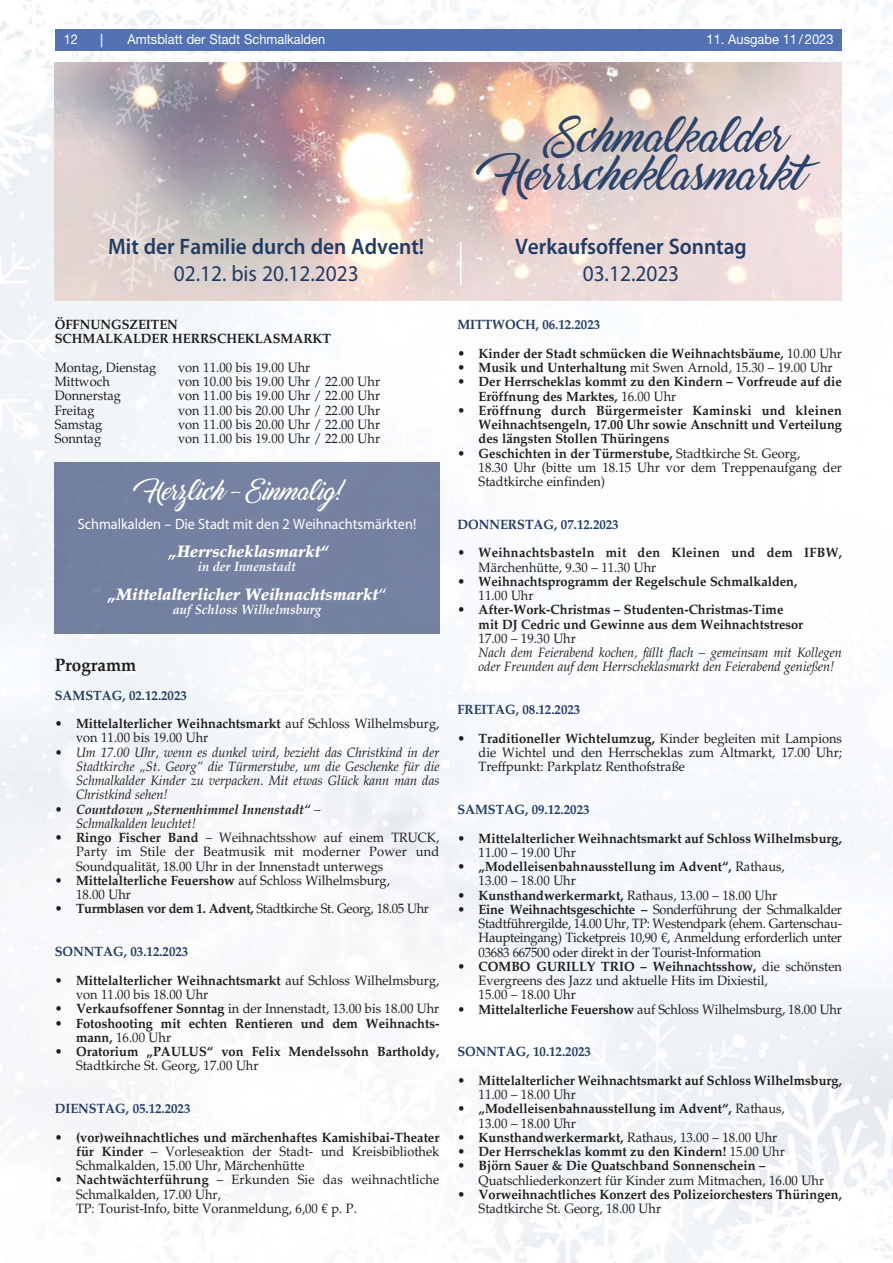
<style>
.page{position:relative;width:893px;height:1263px;background:#fff}
.page>*{position:absolute;margin:0;border:0;box-sizing:border-box;transform-origin:0 0}
.t1{font:36px/38.2px "Marguerite";color:#2b446c;scale:.95 1}
.t2{font:600 22.5px "Myriad Pro";color:#213c64;scale:.95 1}
.t3{font:22.5px "Myriad Pro";color:#213c64;scale:.95 1}
.t4{font:21px "Marguerite";color:#fff;scale:.95 1}
.t5{font:700 18px "Palatino LT Std";color:#1d1d1b;scale:.95 1}
.t6{font:italic 900 16.5px "Palatino LT Std";color:#fff;scale:.95 1}
.t7{font:15px "Myriad Pro";color:#fff;scale:.95 1}
.t8{font:13.5px/14.2px "Palatino LT Std";color:#1d1d1b;scale:.95 1}
.t9{font:700 13.5px/14.2px "Palatino LT Std";color:#1d1d1b;scale:.95 1}
.t10{font:italic 13.5px/14.2px "Palatino LT Std";color:#1d1d1b;text-align:justify;scale:.95 1}
.t11{font:700 13.5px "Palatino LT Std";color:#213c64;scale:.95 1}
.t12{font:700 13.5px/14.2px "Palatino LT Std";letter-spacing:.02em;color:#1d1d1b;scale:.95 1}
.t13{font:italic 700 13.5px/14.2px "Palatino LT Std";color:#1d1d1b;scale:.95 1}
.t14{font:13.5px "Palatino LT Std";letter-spacing:-.025em;color:#1d1d1b;scale:.95 1}
.t15{font:13.5px "Helvetica Neue LT Std";color:#fff;scale:.95 1}
.t16{font:italic 700 13.5px "Palatino LT Std";color:#fff;scale:.95 1}
.s1{font-family:"Palatino LT Std";font-weight:700}
.s2{font-weight:700}
.s3{font-style:normal}
.s4{font-weight:400;font-style:normal}
.s5{font-weight:400}
</style>
<div class="page">
<img style="left:0;top:0;width:893px;height:1263px">
<div style="left:55px;top:463px;width:385px;height:171px;background:#7581a2"></div>
<div style="left:55px;top:30px;width:787px;height:21px;background:#5372b4"></div>
<img style="left:55px;top:63px;width:786px;height:238px">
<hr style="left:460px;top:242px;width:1px;height:43px;background:#fff">
<p class="t15" style="left:64px;top:35px;width:17px">12</p>
<p class="t15" style="left:98px;top:35px;width:241px"><span class="s1">|</span> Amtsblatt der Stadt Schmalkalden</p>
<p class="t15" style="left:707px;top:35px;width:135px">11. Ausgabe 11 / 2023</p>
<h2 class="t2" style="left:108px;top:237px;width:334px">Mit der Familie durch den Advent!</h2>
<h2 class="t3" style="left:174px;top:264px;width:196px">02.12. bis 20.12.2023</h2>
<p class="t9" style="left:55px;top:319px;width:292px">ÖFFNUNGSZEITEN<br>SCHMALKALDER HERRSCHEKLASMARKT</p>
<p class="t8" style="left:55px;top:362px;width:108px">Montag, Dienstag</p>
<p class="t8" style="left:178px;top:362px;width:141px">von 11.00 bis 19.00 Uhr</p>
<p class="t8" style="left:55px;top:376px;width:59px">Mittwoch</p>
<p class="t8" style="left:178px;top:376px;width:214px">von 10.00 bis 19.00 Uhr / 22.00 Uhr</p>
<p class="t8" style="left:55px;top:390px;width:71px">Donnerstag</p>
<p class="t8" style="left:178px;top:390px;width:214px">von 11.00 bis 19.00 Uhr / 22.00 Uhr</p>
<p class="t8" style="left:55px;top:404px;width:43px">Freitag</p>
<p class="t8" style="left:178px;top:404px;width:214px">von 11.00 bis 20.00 Uhr / 22.00 Uhr</p>
<p class="t8" style="left:55px;top:419px;width:52px">Samstag</p>
<p class="t8" style="left:178px;top:419px;width:214px">von 11.00 bis 20.00 Uhr / 22.00 Uhr</p>
<p class="t8" style="left:55px;top:433px;width:50px">Sonntag</p>
<p class="t8" style="left:178px;top:433px;width:214px">von 11.00 bis 19.00 Uhr / 22.00 Uhr</p>
<h3 class="t4" style="left:147px;top:484px;width:213px">Herzlich – Einmalig!</h3>
<p class="t7" style="left:78px;top:518px;width:358px">Schmalkalden – Die Stadt mit den 2 Weihnachtsmärkten!</p>
<p class="t6" style="left:169px;top:545px;width:170px">„Herrscheklasmarkt“</p>
<p class="t16" style="left:198px;top:561px;width:105px">in der Innenstadt</p>
<p class="t6" style="left:108px;top:588px;width:294px">„Mittelalterlicher Weihnachtsmarkt<span class="s2">“</span></p>
<p class="t16" style="left:173px;top:604px;width:158px">auf Schloss Wilhelmsburg</p>
<h3 class="t5" style="left:55px;top:658px;width:88px">Programm</h3>
<p class="t11" style="left:55px;top:690px;width:141px">SAMSTAG, 02.12.2023</p>
<p class="t8" style="left:76px;top:718px;width:384px;text-indent:-21px">• <span class="s2">Mittelalterlicher Weihnachtsmarkt</span> auf Schloss Wilhelmsburg, von 11.00 bis 19.00 Uhr</p>
<p class="t10" style="left:76px;top:746px;width:384px;text-indent:-21px"><span class="s3">•</span> Um 17.00 Uhr, wenn es dunkel wird, bezieht das Christkind in der Stadtkirche „St. Georg“ die Türmerstube, um die Geschenke für die Schmalkalder Kinder zu verpacken. Mit etwas Glück kann man das Christkind sehen!</p>
<p class="t13" style="left:76px;top:803px;width:259px;text-indent:-21px"><span class="s4">•</span> Countdown „Sternenhimmel Innenstadt“ <span class="s5">–<br>Schmalkalden leuchtet!</span></p>
<p class="t8" style="left:76px;top:832px;width:384px;text-align:justify;text-indent:-21px">• <span class="s2">Ringo Fischer Band</span> – Weihnachtsshow auf einem TRUCK, Party im Stile der Beatmusik mit moderner Power und Soundqualität, 18.00 Uhr in der Innenstadt unterwegs</p>
<p class="t8" style="left:76px;top:875px;width:332px;text-indent:-21px">• <span class="s2">Mittelalterliche Feuershow</span> auf Schloss Wilhelmsburg,<br>18.00 Uhr</p>
<p class="t14" style="left:55px;top:904px;width:395px">• <span class="s2">Turmblasen vor dem 1. Advent,</span> Stadtkirche St. Georg, 18.05 Uhr</p>
<p class="t11" style="left:55px;top:946px;width:142px">SONNTAG, 03.12.2023</p>
<p class="t8" style="left:76px;top:975px;width:384px;text-indent:-21px">• <span class="s2">Mittelalterlicher Weihnachtsmarkt</span> auf Schloss Wilhelmsburg, von 11.00 bis 18.00 Uhr</p>
<p class="t8" style="left:55px;top:1003px;width:406px">• <span class="s2">Verkaufsoffener Sonntag</span> in der Innenstadt, 13.00 bis 18.00 Uhr</p>
<p class="t9" style="left:76px;top:1017px;width:384px;text-indent:-21px"><span class="s5">•</span> Fotoshooting mit echten Rentieren und dem Weihnachts&shy;mann, <span class="s5">16.00 Uhr</span></p>
<p class="t9" style="left:76px;top:1046px;width:384px;text-indent:-21px"><span class="s5">•</span> Oratorium „PAULUS“ von Felix Mendelssohn Bartholdy,<br><span class="s5">Stadtkirche St. Georg, 17.00 Uhr</span></p>
<p class="t11" style="left:55px;top:1103px;width:144px">DIENSTAG, 05.12.2023</p>
<p class="t8" style="left:76px;top:1131px;width:384px;text-align:justify;text-indent:-21px">• <span class="s2">(vor)weihnachtliches und märchenhaftes Kamishibai-Theater für Kinder</span> – Vorleseaktion der Stadt- und Kreisbibliothek Schmalkalden, 15.00 Uhr, Märchenhütte</p>
<p class="t8" style="left:76px;top:1174px;width:384px;text-indent:-21px">• <span class="s2">Nachtwächterführung</span> – Erkunden Sie das weihnachtliche<br>Schmalkalden, 17.00 Uhr,<br>TP: Tourist-Info, bitte Voranmeldung, 6,00 € p. P.</p>
<h1 class="t1" style="left:499px;top:123px;width:323px;text-indent:50px">Schmalkalder<br>Herrscheklasmarkt</h1>
<h2 class="t2" style="left:515px;top:237px;width:245px">Verkaufsoffener Sonntag</h2>
<h2 class="t3" style="left:583px;top:264px;width:103px">03.12.2023</h2>
<p class="t11" style="left:457px;top:320px;width:152px">MITTWOCH, 06.12.2023</p>
<p class="t9" style="left:457px;top:348px;width:406px"><span class="s5">•</span> Kinder der Stadt schmücken die Weihnachtsbäume, <span class="s5">10.00 Uhr</span></p>
<p class="t8" style="left:457px;top:362px;width:396px">• <span class="s2">Musik und Unterhaltung</span> mit Swen Arnold, 15.30 – 19.00 Uhr</p>
<p class="t9" style="left:479px;top:376px;width:384px;text-indent:-21px"><span class="s5">•</span> Der Herrscheklas kommt zu den Kindern – Vorfreude auf die<br>Eröffnung des Marktes, <span class="s5">16.00 Uhr</span></p>
<p class="t9" style="left:479px;top:405px;width:384px;text-align:justify;text-indent:-21px"><span class="s5">•</span> Eröffnung durch Bürgermeister Kaminski und kleinen Weihnachtsengeln, 17.00 Uhr sowie Anschnitt und Verteilung des längsten Stollen Thüringens</p>
<p class="t8" style="left:479px;top:447px;width:384px;text-indent:-21px">• <span class="s2">Geschichten in der Türmerstube,</span> Stadtkirche St. Georg,<br>18.30 Uhr (bitte um 18.15 Uhr vor dem Treppenaufgang der<br>Stadtkirche einfinden)</p>
<p class="t11" style="left:457px;top:519px;width:171px">DONNERSTAG, 07.12.2023</p>
<p class="t12" style="left:479px;top:547px;width:384px;text-indent:-21px"><span class="s5">•</span> Weihnachtsbasteln mit den Kleinen und dem IFBW,<br><span class="s5">Märchenhütte, 9.30 – 11.30 Uhr</span></p>
<p class="t9" style="left:479px;top:576px;width:337px;text-indent:-21px"><span class="s5">•</span> Weihnachtsprogramm der Regelschule Schmalkalden,<br><span class="s5">11.00 Uhr</span></p>
<p class="t9" style="left:479px;top:604px;width:343px;text-indent:-21px"><span class="s5">•</span> After-Work-Christmas – Studenten-Christmas-Time mit DJ Cedric und Gewinne aus dem Weihnachtstresor</p>
<p class="t8" style="left:479px;top:633px;width:104px">17.00 – 19.30 Uhr</p>
<p class="t10" style="left:479px;top:647px;width:384px">Nach dem Feierabend kochen, fällt flach – gemeinsam mit Kollegen oder Freunden auf dem Herrscheklasmarkt den Feierabend genießen!</p>
<p class="t11" style="left:457px;top:704px;width:131px">FREITAG, 08.12.2023</p>
<p class="t8" style="left:479px;top:733px;width:384px;text-align:justify;text-indent:-21px">• <span class="s2">Traditioneller Wichtelumzug,</span> Kinder begleiten mit Lampions die Wichtel und den Herrscheklas zum Altmarkt, 17.00 Uhr; Treffpunkt: Parkplatz Renthofstraße</p>
<p class="t11" style="left:457px;top:804px;width:141px">SAMSTAG, 09.12.2023</p>
<p class="t9" style="left:479px;top:832px;width:384px;text-indent:-21px"><span class="s5">•</span> Mittelalterlicher Weihnachtsmarkt auf Schloss Wilhelmsburg,<br><span class="s5">11.00 – 19.00 Uhr</span></p>
<p class="t9" style="left:479px;top:861px;width:324px;text-indent:-21px"><span class="s5">•</span> „Modelleisenbahnausstellung im Advent“, <span class="s5">Rathaus,<br>13.00 – 18.00 Uhr</span></p>
<p class="t8" style="left:457px;top:889px;width:338px">• <span class="s2">Kunsthandwerkermarkt,</span> Rathaus, 13.00 – 18.00 Uhr</p>
<p class="t8" style="left:479px;top:904px;width:384px;text-align:justify;text-indent:-21px">• <span class="s2">Eine Weihnachtsgeschichte –</span> Sonderführung der Schmalkalder Stadtführergilde, 14.00 Uhr, TP: Westendpark (ehem. Gartenschau-Haupteingang) Ticketpreis 10,90 €, Anmeldung erforderlich unter 03683 667500 oder direkt in der Tourist-Information</p>
<p class="t8" style="left:479px;top:961px;width:384px;text-indent:-21px">• <span class="s2">COMBO GURILLY TRIO – Weihnachtsshow,</span> die schönsten<br>Evergreens des Jazz und aktuelle Hits im Dixiestil,<br>15.00 – 18.00 Uhr</p>
<p class="t8" style="left:457px;top:1003px;width:406px">• <span class="s2">Mittelalterliche Feuershow</span> auf Schloss Wilhelmsburg, 18.00 Uhr</p>
<p class="t11" style="left:457px;top:1047px;width:142px">SONNTAG, 10.12.2023</p>
<p class="t9" style="left:479px;top:1075px;width:384px;text-indent:-21px"><span class="s5">•</span> Mittelalterlicher Weihnachtsmarkt auf Schloss Wilhelmsburg,<br><span class="s5">11.00 – 18.00 Uhr</span></p>
<p class="t9" style="left:479px;top:1103px;width:324px;text-indent:-21px"><span class="s5">•</span> „Modelleisenbahnausstellung im Advent“, <span class="s5">Rathaus,<br>13.00 – 18.00 Uhr</span></p>
<p class="t8" style="left:457px;top:1132px;width:338px">• <span class="s2">Kunsthandwerkermarkt,</span> Rathaus, 13.00 – 18.00 Uhr</p>
<p class="t9" style="left:457px;top:1146px;width:346px"><span class="s5">•</span> Der Herrscheklas kommt zu den Kindern! <span class="s5">15.00 Uhr</span></p>
<p class="t8" style="left:479px;top:1160px;width:365px;text-indent:-21px">• <span class="s2">Björn Sauer &amp; Die Quatschband Sonnenschein –<br></span>Quatschliederkonzert für Kinder zum Mitmachen, 16.00 Uhr</p>
<p class="t9" style="left:479px;top:1189px;width:384px;text-indent:-21px"><span class="s5">•</span> Vorweihnachtliches Konzert des Polizeiorchesters Thüringen,<br><span class="s5">Stadtkirche St. Georg, 18.00 Uhr</span></p>
</div>
